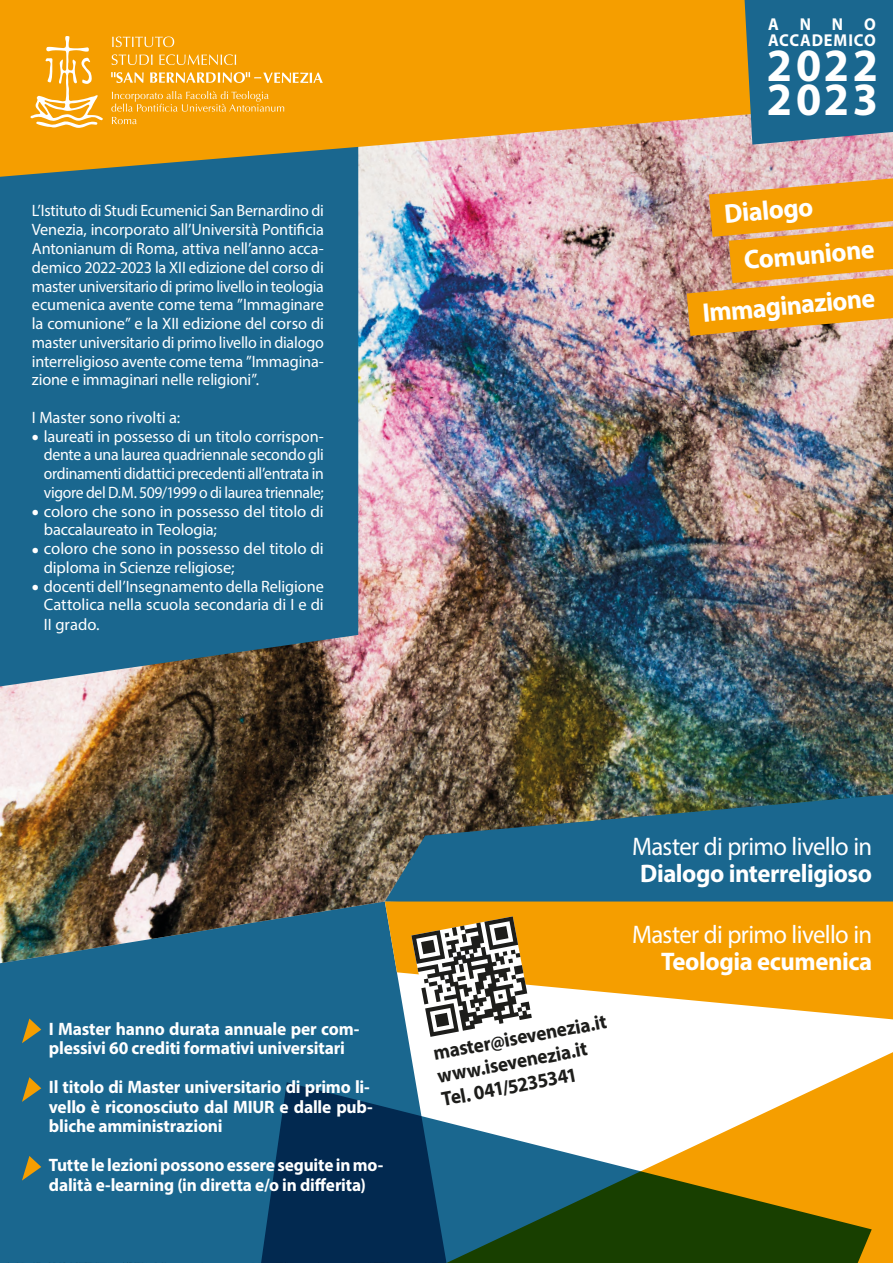
<style>
.page{position:relative;width:893px;height:1263px;background:#fff}
.page>*{position:absolute;margin:0;border:0;box-sizing:border-box;transform-origin:0 0}
.t1{font:700 46.5px/34.5px "Myriad Pro";letter-spacing:.08em;color:#fff}
.t2{font:700 27px "Myriad Pro";color:#fff}
.t3{font:700 27px "Myriad Pro";color:#fff;scale:.96 1}
.t4{font:25.5px/27px "Myriad Pro";letter-spacing:-.025em;color:#fff;text-align:right}
.t5{font:700 20.4px/23.2px "Myriad Pro";color:#1d1d1b;scale:.94 1}
.t6{font:700 18px/19.5px "Myriad Pro";letter-spacing:-.01em;color:#fff}
.t7{font:700 18px/19.5px "Myriad Pro";letter-spacing:-.01em;color:#fff;scale:.96 1}
.t8{font:700 17.25px/15.6px "Myriad Pro";letter-spacing:.055em;color:#fff;scale:.95 1}
.t9{font:16.5px/18.8px "Myriad Pro";letter-spacing:-.01em;color:#fff;text-align:justify}
.s1{font-weight:700;font-size:21px}
.s2{font-weight:700}
</style>
<div class="page">
<img style="left:0;top:177px;width:893px;height:724px">
<div style="left:0;top:177px;width:358px;height:509px;background:#1a678f"></div>
<svg style="left:830px;top:1052px;width:63px;height:211px;fill:#f59e00"></svg>
<svg style="left:446px;top:1082px;width:426px;height:181px"></svg>
<svg style="left:0;top:901px;width:446px;height:361px;fill:#1a678f"></svg>
<svg style="left:0;top:0;width:893px;height:177px;fill:#f59e00"></svg>
<svg style="left:31px;top:36px;width:72px;height:92px"></svg>
<svg style="left:111px;top:91px;width:173px;height:33px"></svg>
<svg style="left:112px;top:37px;width:62px;height:10px"></svg>
<svg style="left:112px;top:54px;width:41px;height:11px"></svg>
<svg style="left:159px;top:54px;width:77px;height:11px"></svg>
<svg style="left:111px;top:72px;width:33px;height:11px"></svg>
<svg style="left:150px;top:72px;width:173px;height:11px"></svg>
<svg style="left:745px;top:0;width:148px;height:145px"></svg>
<hr style="left:0;top:1262px;width:446px;height:1px;background:#f59e00">
<svg style="left:385px;top:794px;width:508px;height:107px;fill:#1a678f"></svg>
<svg style="left:385px;top:901px;width:508px;height:118px;fill:#f59e00"></svg>
<svg style="left:411px;top:916px;width:121px;height:121px"></svg>
<svg style="left:687px;top:178px;width:206px;height:158px"></svg>
<svg style="left:22px;top:1018px;width:19px;height:25px"></svg>
<svg style="left:22px;top:1156px;width:19px;height:24px"></svg>
<svg style="left:22px;top:1077px;width:19px;height:25px"></svg>
<p class="t9" style="left:32px;top:201px;width:294px">L’Istituto di Studi Ecumenici San Bernardino di Venezia, incorporato all’Università Pontificia Antonianum di Roma, attiva nell’anno acca&shy;demico 2022-2023 la XII edizione del corso di master universitario di primo livello in teologia ecumenica avente come tema ”Immaginare la comunione” e la XII edizione del corso di master universitario di primo livello in dialogo interreligioso avente come tema ”Immagina&shy;zione e immaginari nelle religioni”.</p>
<p class="t9" style="left:32px;top:408px;width:150px">I Master sono rivolti a:</p>
<p class="t9" style="left:44px;top:426px;width:282px;text-indent:-12px"><span class="s1">•</span> laureati in possesso di un titolo corrispon&shy;dente a una laurea quadriennale secondo gli ordinamenti didattici precedenti all’entrata in vigore del D.M. 509/1999 o di laurea triennale;</p>
<p class="t9" style="left:44px;top:501px;width:282px;text-indent:-12px"><span class="s1">•</span> coloro che sono in possesso del titolo di baccalaureato in Teologia;</p>
<p class="t9" style="left:44px;top:539px;width:282px;text-indent:-12px"><span class="s1">•</span> coloro che sono in possesso del titolo di diploma in Scienze religiose;</p>
<p class="t9" style="left:44px;top:576px;width:282px;line-height:19.2px;text-indent:-12px"><span class="s1">•</span> docenti dell’Insegnamento della Religione Cattolica nella scuola secondaria di I e di II grado.</p>
<p class="t8" style="left:768px;top:16px;width:115px">ANNO<br>ACCADEMICO</p>
<p class="t1" style="left:767px;top:46px;width:113px">2022<br>2023</p>
<p class="t2" style="left:723px;top:196px;width:91px;rotate:-5deg">Dialogo</p>
<p class="t2" style="left:743px;top:243px;width:132px;rotate:-5deg">Comunione</p>
<p class="t3" style="left:701px;top:295px;width:182px;rotate:-5deg">Immaginazione</p>
<p class="t6" style="left:49px;top:1018px;width:312px">I Master hanno durata annuale per com&shy;plessivi 60 crediti formativi universitari</p>
<p class="t6" style="left:49px;top:1076px;width:326px">Il titolo di Master universitario di primo li&shy;vello è riconosciuto dal MIUR e dalle pub&shy;bliche amministrazioni</p>
<p class="t7" style="left:49px;top:1154px;width:350px">Tutte le lezioni possono essere seguite in mo&shy;dalità e-learning (in diretta e/o in differita)</p>
<p class="t5" style="left:431px;top:1042px;width:189px;rotate:-11deg">master@isevenezia.it www.isevenezia.it<br>Tel. 041/5235341</p>
<p class="t4" style="left:632px;top:833px;width:242px;text-align:center">Master di primo livello in<br><span class="s2">Dialogo interreligioso</span></p>
<p class="t4" style="left:632px;top:920px;width:242px">Master di primo livello in<br><span class="s2">Teologia ecumenica</span></p>
</div>
